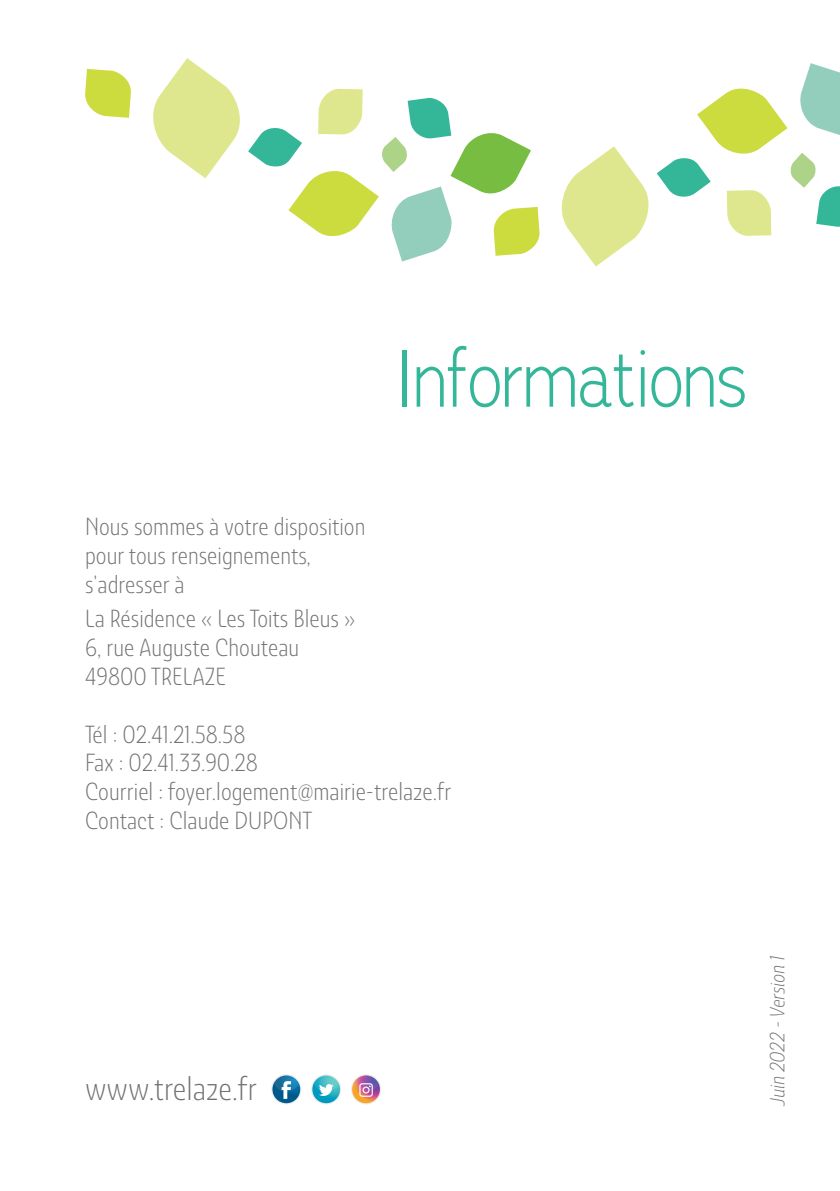
<style>
.page{position:relative;width:840px;height:1191px;background:#fff}
.page>*{position:absolute;margin:0;border:0;box-sizing:border-box;transform-origin:0 0}
.t1{font:300 80.4px "Adrianna Condensed";color:#34b699}
.Texte{font:31.8px "Ashemore Con Lig";color:#717275}
.t2{font:24px "Ashemore Con Lig";color:#717275}
.Texte-2{font:20px "Ashemore Con Lig It";color:#717275}
</style>
<div class="page">
<svg style="left:85px;top:69px;width:46px;height:49px;background:#d4e25f"></svg>
<svg style="left:153px;top:58px;width:387px;height:203px"></svg>
<svg style="left:561px;top:63px;width:278px;height:203px"></svg>
<svg style="left:271px;top:1074px;width:30px;height:30px"></svg>
<svg style="left:272px;top:1075px;width:28px;height:28px"></svg>
<svg style="left:311px;top:1074px;width:30px;height:30px"></svg>
<svg style="left:312px;top:1075px;width:28px;height:28px"></svg>
<svg style="left:351px;top:1074px;width:30px;height:30px"></svg>
<svg style="left:352px;top:1075px;width:28px;height:28px"></svg>
<p class="t1" style="left:397px;top:329px;width:351px">Informations</p>
<p class="t2" style="left:85px;top:512px;width:281px">Nous sommes à votre disposition</p>
<p class="t2" style="left:85px;top:541px;width:227px">pour tous renseignements,</p>
<p class="t2" style="left:85px;top:570px;width:101px">s'adresser à</p>
<p class="t2" style="left:85px;top:604px;width:272px">La Résidence « Les Toits Bleus »</p>
<p class="t2" style="left:85px;top:633px;width:215px">6, rue Auguste Chouteau</p>
<p class="t2" style="left:85px;top:662px;width:142px">49800 TRELAZE</p>
<p class="t2" style="left:85px;top:719px;width:162px">Tél : 02.41.21.58.58</p>
<p class="t2" style="left:85px;top:748px;width:174px">Fax : 02.41.33.90.28</p>
<p class="t2" style="left:85px;top:777px;width:368px">Courriel : foyer.logement@mairie-trelaze.fr</p>
<p class="t2" style="left:85px;top:806px;width:228px">Contact : Claude DUPONT</p>
<p class="Texte" style="left:85px;top:1070px;width:173px">www.trelaze.fr</p>
<p class="Texte-2" style="left:765px;top:1106px;width:151px;rotate:-90deg">Juin 2022 - Version 1</p>
</div>
